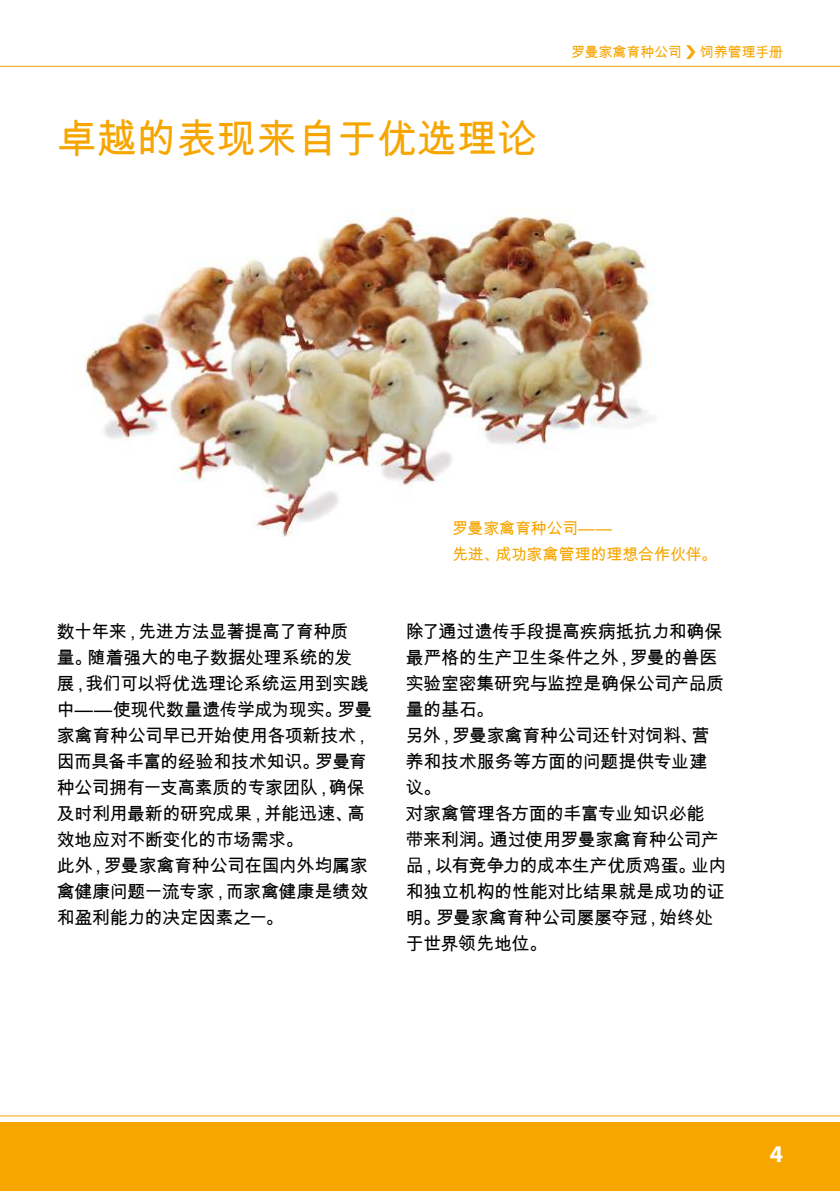
<style>
.page{position:relative;width:840px;height:1191px;background:#fff}
.page>*{position:absolute;margin:0;border:0;box-sizing:border-box;transform-origin:0 0}
.t1{font:40px "Arial Unicode MS";color:#f7a600}
.t2{font:700 24px "Myriad Pro";color:#fff}
.t3{font:18px/26px "Arial Unicode MS";letter-spacing:-.02em;color:#000}
.t4{font:16px/26px "Arial Unicode MS";letter-spacing:-.005em;color:#f7a600}
.t5{font:14px "Arial Unicode MS";letter-spacing:-.005em;color:#f7a600}
</style>
<div class="page">
<hr style="left:0;top:66px;width:839px;height:1px;background:#f7a600">
<hr style="left:0;top:1115px;width:839px;height:1px;background:#f7a600">
<div style="left:0;top:1122px;width:839px;height:69px;background:#f7a600"></div>
<img style="left:84px;top:210px;width:571px;height:327px">
<h1 class="t1" style="left:57px;top:110px;width:481px">卓越的表现来自于优选理论</h1>
<p class="t5" style="left:570px;top:42px;width:112px">罗曼家禽育种公司</p>
<p class="t5" style="left:699px;top:42px;width:85px">饲养管理手册</p>
<p class="t4" style="left:452px;top:515px;width:266px">罗曼家禽育种公司——<br>先进、成功家禽管理的理想合作伙伴。</p>
<p class="t3" style="left:57px;top:618px;width:317px">数十年来，先进方法显著提高了育种质<br>量。随着强大的电子数据处理系统的发展，我们可以将优选理论系统运用到实践中——使现代数量遗传学成为现实。罗曼家禽育种公司早已开始使用各项新技术，因而具备丰富的经验和技术知识。罗曼育种公司拥有一支高素质的专家团队，确保及时利用最新的研究成果，并能迅速、高效地应对不断变化的市场需求。<br>此外，罗曼家禽育种公司在国内外均属家禽健康问题一流专家，而家禽健康是绩效和盈利能力的决定因素之一。</p>
<p class="t3" style="left:405px;top:618px;width:322px">除了通过遗传手段提高疾病抵抗力和确保最严格的生产卫生条件之外，罗曼的兽医实验室密集研究与监控是确保公司产品质量的基石。<br>另外，罗曼家禽育种公司还针对饲料、营养和技术服务等方面的问题提供专业建议。<br>对家禽管理各方面的丰富专业知识必能带来利润。通过使用罗曼家禽育种公司产品，以有竞争力的成本生产优质鸡蛋。业内和独立机构的性能对比结果就是成功的证明。罗曼家禽育种公司屡屡夺冠，始终处于世界领先地位。</p>
<h2 class="t2" style="left:769px;top:1138px;width:15px">4</h2>
</div>
